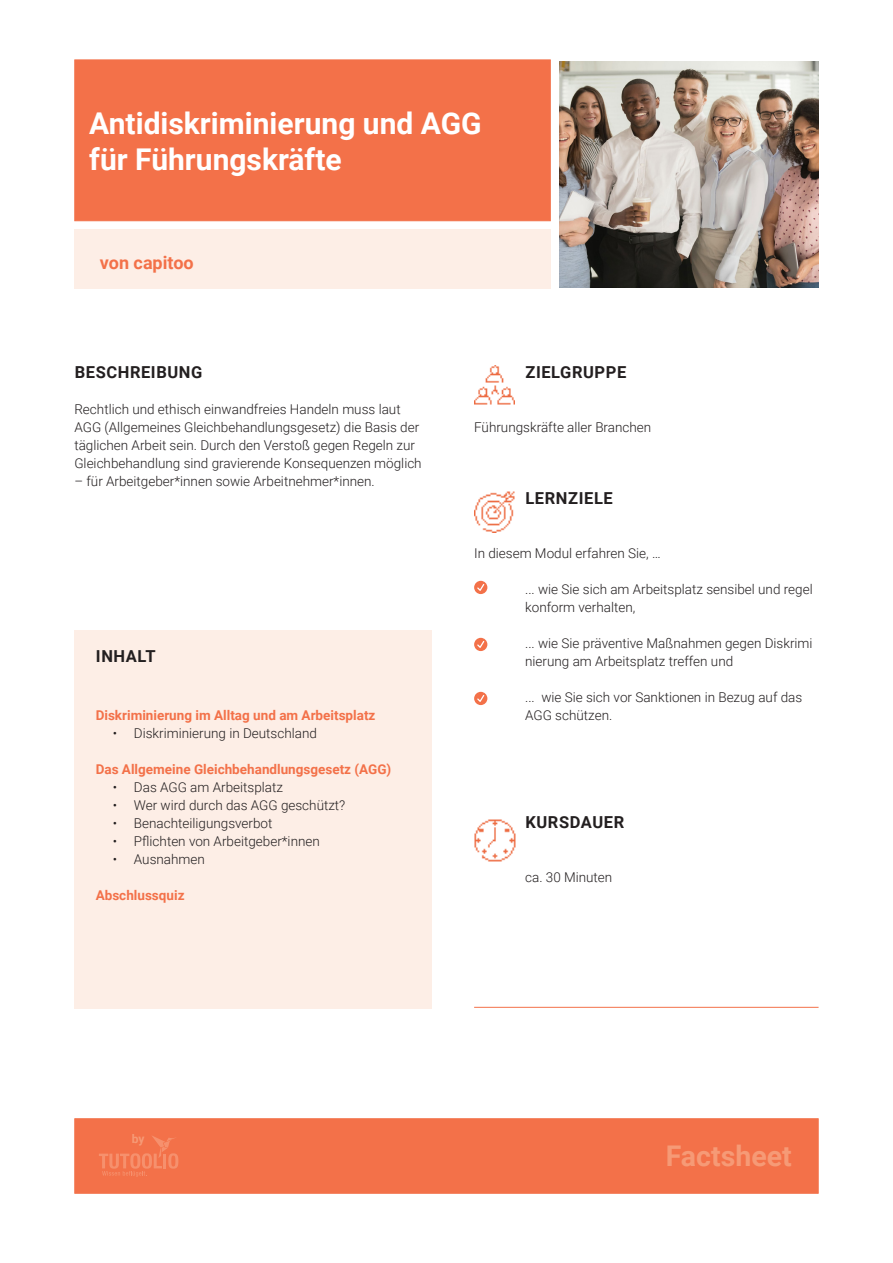
<style>
.page{position:relative;width:893px;height:1263px;background:#fff}
.page>*{position:absolute;margin:0;border:0;box-sizing:border-box;transform-origin:0 0}
.t1{font:700 30px/36px "Roboto";color:#fff}
.t2{font:700 28.5px "Roboto";color:#f69a76}
.t3{font:700 18px "Roboto";color:#f37149}
.Headline_11_pt_mit_Einzug_12_mm{font:700 16.5px "Roboto";letter-spacing:.035em;color:#231f20}
.Headline_11pt{font:700 16.5px "Roboto";letter-spacing:.035em;color:#231f20}
.Listenformatierung_für_Liste_mit_Haken{font:300 13.5px/18px "Roboto";color:#231f20}
.Liste_Ihnalt_Unterkapitel_Bullets{font:700 13.5px "Roboto";color:#f37149}
.Fließtext{font:300 13.5px "Roboto";color:#231f20}
.Liste_Inhalt_Kapitel{font:700 13.5px "Roboto";color:#f37149}
.Fließtext_mit_Einzug_12_mm{font:300 13.5px "Roboto";color:#231f20}
.t4{font:700 12px "Roboto";color:#f69a76}
</style>
<div class="page">
<div style="left:74px;top:630px;width:358px;height:378px;background:#fdeee6"></div>
<div style="left:74px;top:60px;width:477px;height:161px;background:#f37149;border:1px solid #f37149"></div>
<img style="left:559px;top:61px;width:260px;height:226px">
<div style="left:74px;top:230px;width:477px;height:59px;background:#fdeee6"></div>
<svg style="left:474px;top:581px;width:13px;height:13px"></svg>
<svg style="left:476px;top:583px;width:9px;height:9px"></svg>
<svg style="left:474px;top:638px;width:13px;height:13px"></svg>
<svg style="left:476px;top:640px;width:9px;height:9px"></svg>
<svg style="left:474px;top:692px;width:13px;height:13px"></svg>
<svg style="left:476px;top:694px;width:9px;height:9px"></svg>
<div style="left:74px;top:1118px;width:745px;height:75px;background:#f37149;border:1px solid #f37149"></div>
<svg style="left:99px;top:1136px;width:79px;height:41px"></svg>
<hr style="left:474px;top:1007px;width:345px;height:1px;background:#f37149">
<img style="left:474px;top:365px;width:40px;height:40px">
<img style="left:474px;top:491px;width:41px;height:41px">
<img style="left:474px;top:819px;width:42px;height:43px">
<p class="t1" style="left:89px;top:105px;width:394px">Antidiskriminierung und AGG für Führungskräfte</p>
<p class="t3" style="left:100px;top:250px;width:95px">von capitoo</p>
<p class="Headline_11pt" style="left:75px;top:361px;width:129px">BESCHREIBUNG</p>
<p class="Listenformatierung_für_Liste_mit_Haken" style="left:74px;top:400px;width:349px">Rechtlich und ethisch einwandfreies Handeln muss laut AGG (Allgemeines Gleichbehandlungsgesetz) die Basis der täglichen Arbeit sein. Durch den Verstoß gegen Regeln zur Gleichbehandlung sind gravierende Konsequenzen möglich</p>
<p class="Listenformatierung_für_Liste_mit_Haken" style="left:74px;top:472px;width:302px">– für Arbeitgeber*innen sowie Arbeitnehmer*innen.</p>
<p class="Headline_11pt" style="left:96px;top:644px;width:61px">INHALT</p>
<p class="Liste_Ihnalt_Unterkapitel_Bullets" style="left:96px;top:706px;width:281px">Diskriminierung im Alltag und am Arbeitsplatz</p>
<p class="Listenformatierung_für_Liste_mit_Haken" style="left:113px;top:724px;width:206px">• Diskriminierung in Deutschland</p>
<p class="Liste_Ihnalt_Unterkapitel_Bullets" style="left:96px;top:760px;width:297px">Das Allgemeine Gleichbehandlungsgesetz (AGG)</p>
<p class="Listenformatierung_für_Liste_mit_Haken" style="left:113px;top:778px;width:172px">• Das AGG am Arbeitsplatz</p>
<p class="Listenformatierung_für_Liste_mit_Haken" style="left:113px;top:796px;width:234px">• Wer wird durch das AGG geschützt?</p>
<p class="Listenformatierung_für_Liste_mit_Haken" style="left:113px;top:814px;width:161px">• Benachteiligungsverbot</p>
<p class="Listenformatierung_für_Liste_mit_Haken" style="left:113px;top:832px;width:209px">• Pflichten von Arbeitgeber*innen</p>
<p class="Listenformatierung_für_Liste_mit_Haken" style="left:113px;top:850px;width:94px">• Ausnahmen</p>
<p class="Liste_Inhalt_Kapitel" style="left:96px;top:886px;width:90px">Abschlussquiz</p>
<p class="Headline_11_pt_mit_Einzug_12_mm" style="left:525px;top:361px;width:102px">ZIELGRUPPE</p>
<p class="Listenformatierung_für_Liste_mit_Haken" style="left:474px;top:418px;width:179px">Führungskräfte aller Branchen</p>
<p class="Headline_11_pt_mit_Einzug_12_mm" style="left:525px;top:487px;width:89px">LERNZIELE</p>
<p class="Fließtext" style="left:474px;top:544px;width:188px">In diesem Modul erfahren Sie, …</p>
<p class="Listenformatierung_für_Liste_mit_Haken" style="left:525px;top:580px;width:289px">... wie Sie sich am Arbeitsplatz sensibel und regel konform verhalten,</p>
<p class="Listenformatierung_für_Liste_mit_Haken" style="left:525px;top:634px;width:289px">... wie Sie präventive Maßnahmen gegen Diskrimi nierung am Arbeitsplatz treffen und</p>
<p class="Listenformatierung_für_Liste_mit_Haken" style="left:525px;top:688px;width:279px">... wie Sie sich vor Sanktionen in Bezug auf das<br>AGG schützen.</p>
<p class="Headline_11_pt_mit_Einzug_12_mm" style="left:525px;top:811px;width:100px">KURSDAUER</p>
<p class="Fließtext_mit_Einzug_12_mm" style="left:525px;top:868px;width:89px">ca. 30 Minuten</p>
<p class="t4" style="left:132px;top:1131px;width:14px">by</p>
<p class="t2" style="left:666px;top:1136px;width:127px">Factsheet</p>
</div>
